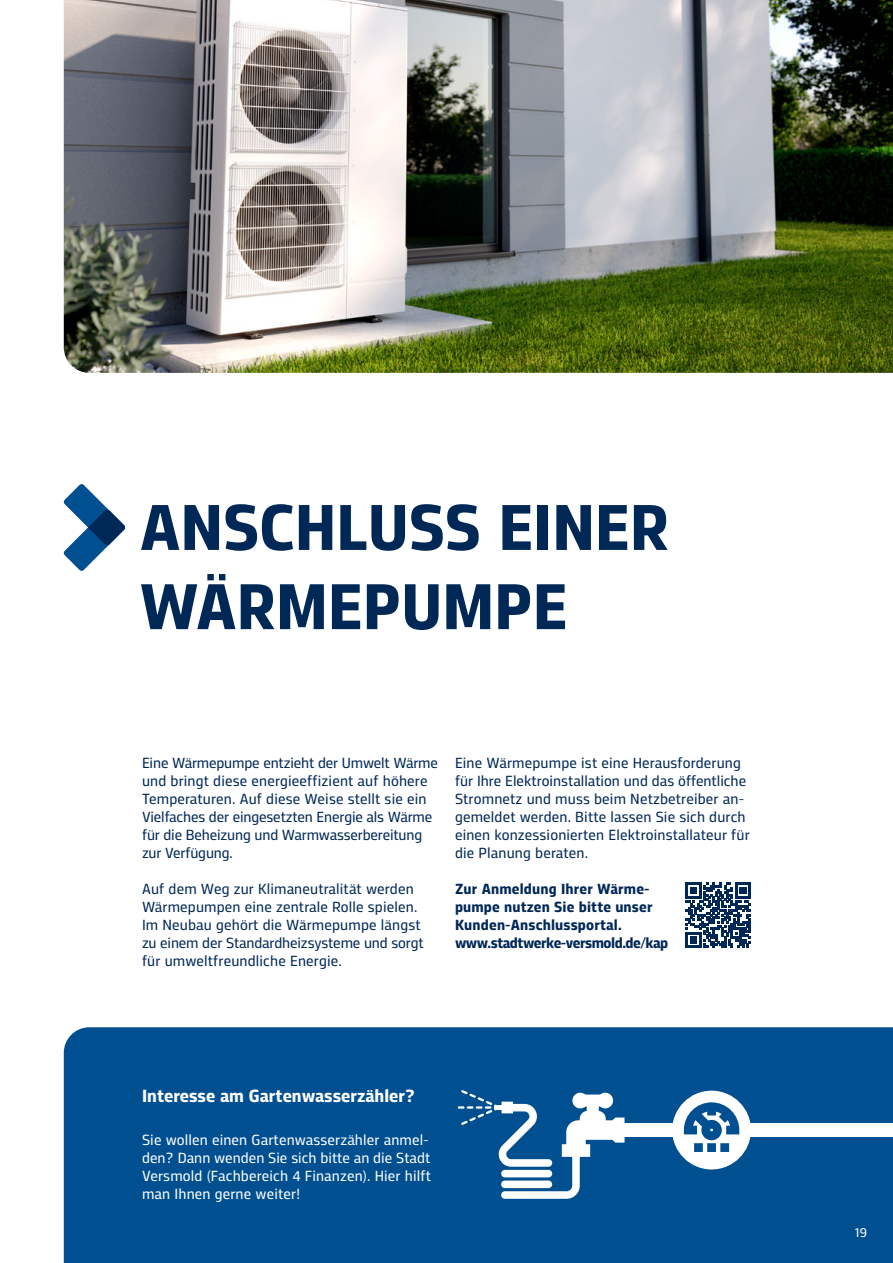
<style>
.page{position:relative;width:893px;height:1263px;background:#fff}
.page>*{position:absolute;margin:0;border:0;box-sizing:border-box;transform-origin:0 0}
.t1{font:700 66px/79.2px "Dalle Set";color:#002857}
.t2{font:700 18px "Dalle Set";color:#fff}
.t3{font:15px/18px "Dalle Set";letter-spacing:.01em;color:#002857}
.t4{font:15px/18px "Dalle Set";letter-spacing:-.01em;color:#002857}
.t5{font:15px/18px "Dalle Set";letter-spacing:.01em;color:#fff}
.t6{font:700 15px/18px "Dalle Set";letter-spacing:.01em;color:#002857}
.t7{font:13.5px "Dalle Set";color:#fff}
</style>
<div class="page">
<svg style="left:63px;top:484px;width:62px;height:87px"></svg>
<img style="left:64px;top:0;width:829px;height:373px">
<div style="left:64px;top:1027px;width:829px;height:236px;background:#005091"></div>
<div style="left:620px;top:1123px;width:29px;height:13px;background:#fff"></div>
<svg style="left:455px;top:1089px;width:169px;height:110px"></svg>
<svg style="left:672px;top:1091px;width:79px;height:78px"></svg>
<div style="left:642px;top:1123px;width:37px;height:13px;background:#fff"></div>
<div style="left:744px;top:1123px;width:31px;height:13px;background:#fff"></div>
<div style="left:766px;top:1123px;width:127px;height:13px;background:#fff"></div>
<svg style="left:686px;top:883px;width:65px;height:65px"></svg>
<h1 class="t1" style="left:139px;top:486px;width:531px">ANSCHLUSS EINER<br>WÄRMEPUMPE</h1>
<p class="t4" style="left:142px;top:753px;width:297px">Eine Wärmepumpe entzieht der Umwelt Wärme und bringt diese energieeffizient auf höhere Temperaturen. Auf diese Weise stellt sie ein Vielfaches der eingesetzten Energie als Wärme für die Beheizung und Warmwasserbereitung zur Verfügung.</p>
<p class="t3" style="left:142px;top:879px;width:283px">Auf dem Weg zur Klimaneutralität werden Wärmepumpen eine zentrale Rolle spielen.<br>Im Neubau gehört die Wärmepumpe längst zu einem der Standardheizsysteme und sorgt für umweltfreundliche Energie.</p>
<p class="t3" style="left:455px;top:753px;width:296px">Eine Wärmepumpe ist eine Herausforderung für Ihre Elektroinstallation und das öffentliche Stromnetz und muss beim Netzbetreiber an&shy;gemeldet werden. Bitte lassen Sie sich durch einen konzessionierten Elektroinstallateur für die Planung beraten.</p>
<p class="t6" style="left:455px;top:879px;width:215px">Zur Anmeldung Ihrer Wärme&shy;pumpe nutzen Sie bitte unser<br>Kunden-Anschlussportal. www.stadtwerke-versmold.de/kap</p>
<p class="t2" style="left:142px;top:1084px;width:275px">Interesse am Gartenwasserzähler?</p>
<p class="t5" style="left:142px;top:1131px;width:290px">Sie wollen einen Gartenwasserzähler anmel&shy;den? Dann wenden Sie sich bitte an die Stadt Versmold (Fachbereich 4 Finanzen). Hier hilft man Ihnen gerne weiter!</p>
<p class="t7" style="left:855px;top:1224px;width:14px">19</p>
</div>
